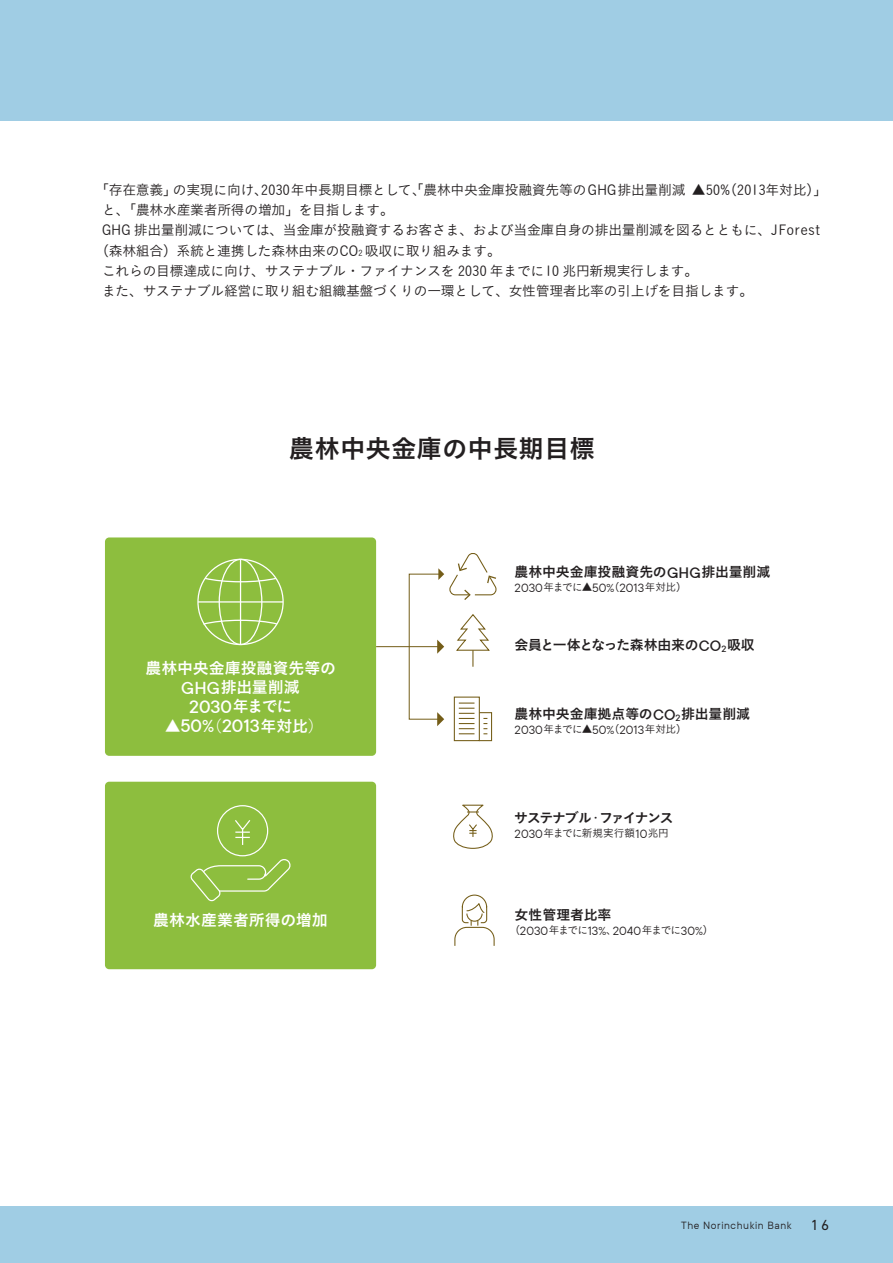
<style>
.page{position:relative;width:893px;height:1263px;background:#a0cde4}
.page>*{position:absolute;margin:0;border:0;box-sizing:border-box;transform-origin:0 0}
.t1{font:25.5px "Koburina Go Std W6";color:#231f20}
.t2{font:500 20.25px "TT Commons";color:#fff}
.t3{font:15.9px/19.2px "Koburina Go Std W6";color:#fff;text-align:center}
.t4{font:14.85px "DIN Next LT Pro";color:#231f20}
.t5{font:13.95px "Koburina Go Std W6";letter-spacing:-.015em;color:#231f20}
.t6{font:13.95px "Koburina Go Std W6";letter-spacing:-.035em;color:#231f20}
.t7{font:13.95px "Koburina Go Std W6";letter-spacing:-.095em;color:#231f20}
.t8{font:13.8px "Koburina Go Std W3";letter-spacing:-.02em;color:#231f20}
.t9{font:13.5px "TT Commons";color:#231f20}
.t10{font:11.7px "TT Commons";letter-spacing:.05em;color:#231f20}
.t11{font:10.65px "Koburina Go Std W3";letter-spacing:-.025em;color:#231f20}
.s1{font-size:8.25px}
.s2{font-family:"TT Commons";font-weight:500;font-size:16.95px}
.s3{font-family:"Koburina Go Std W3";font-size:10.65px}
.s4{font-size:12.9px}
.s5{font-family:"TT Commons";font-weight:500;font-size:19.5px}
.s6{font-family:"Koburina Go Std W6";font-weight:400;font-size:15.9px}
.s7{font-size:19.5px}
.s8{font-family:"Koburina Go Std W1";font-weight:400;font-size:15.9px}
.s9{font-family:"Koburina Go Std W1"}
.s10{font-family:"TT Commons";font-size:13.5px}
</style>
<div class="page">
<div style="left:0;top:121px;width:893px;height:1084px;background:#fff"></div>
<div style="left:105px;top:537px;width:271px;height:219px;background:#8dbe3e;border-radius:4px"></div>
<div style="left:105px;top:782px;width:271px;height:187px;background:#8dbe3e;border-radius:4px"></div>
<hr style="left:198px;top:601px;width:85px;height:2px;background:#fff">
<hr style="left:240px;top:559px;width:1px;height:85px;background:#fff">
<div style="left:219px;top:559px;width:43px;height:86px;border:1px solid #fff;border-radius:50%"></div>
<svg style="left:204px;top:577px;width:73px;height:6px"></svg>
<svg style="left:202px;top:619px;width:77px;height:7px"></svg>
<div style="left:454px;top:696px;width:26px;height:45px;border:1px solid #745d18"></div>
<div style="left:479px;top:712px;width:13px;height:29px;border:1px solid #745d18"></div>
<svg style="left:454px;top:894px;width:41px;height:52px"></svg>
<svg style="left:453px;top:804px;width:40px;height:45px"></svg>
<hr style="left:376px;top:646px;width:62px;height:1px;background:#745d18">
<svg style="left:408px;top:553px;width:89px;height:181px"></svg>
<div style="left:217px;top:805px;width:51px;height:51px;border:1px solid #fff;border-radius:50%"></div>
<svg style="left:235px;top:820px;width:16px;height:25px"></svg>
<svg style="left:190px;top:859px;width:101px;height:43px"></svg>
<p class="t8" style="left:95px;top:179px;width:733px">「存在意義」の実現に向け、2030年中⻑期⽬ 標として、「農林中央⾦庫投融資先等のGHG排出量削減 ▲50%（2013年対⽐）」</p>
<p class="t8" style="left:102px;top:200px;width:293px">と、「農林⽔産業者所得の増加」を⽬ 指します。</p>
<p class="t8" style="left:102px;top:220px;width:719px">GHG 排出量削減については、当⾦庫が投融資するお客さま、および当⾦庫⾃⾝の排出量削減を図るとともに、JForest</p>
<p class="t8" style="left:95px;top:240px;width:407px">（森林組合）系統と連携した森林由来のCO<span class="s1">2</span> 吸収に取り組みます。</p>
<p class="t8" style="left:102px;top:260px;width:598px">これらの⽬標達成に向け、サステナブル・ファイナンスを 2030 年までに10 兆円新規実⾏します。</p>
<p class="t8" style="left:102px;top:280px;width:653px">また、サステナブル経営に取り組む組織基盤づくりの一環として、⼥性管理者⽐率の引上げを⽬ 指します。</p>
<h1 class="t1" style="left:289px;top:428px;width:308px">農林中央金庫の中長期目標</h1>
<p class="t5" style="left:515px;top:561px;width:257px">農林中央金庫投融資先の<span class="s2">GHG</span>排出量削減</p>
<p class="t9" style="left:515px;top:579px;width:174px">2030<span class="s3">年までに▲</span>50<span class="s4">%</span><span class="s3">（</span>2013<span class="s3">年対比）</span></p>
<p class="t3" style="left:146px;top:659px;width:192px">農林中央金庫投融資先等の<br><span class="s5">GHG</span>排出量削減</p>
<h2 class="t2" style="left:189px;top:694px;width:105px">2030<span class="s6">年までに</span></h2>
<h2 class="t2" style="left:165px;top:713px;width:161px"><span class="s6">▲</span>50<span class="s7">%</span><span class="s8">（</span>2013<span class="s6">年対比</span><span class="s8">）</span></h2>
<p class="t3" style="left:153px;top:910px;width:176px">農林水産業者所得の増加</p>
<p class="t6" style="left:515px;top:634px;width:242px">会員と一体となった森林由来の<span class="s2">CO</span><sub>2</sub>吸収</p>
<p class="t5" style="left:515px;top:703px;width:237px">農林中央金庫拠点等の<span class="s2">CO</span><sub>2</sub>排出量削減</p>
<p class="t9" style="left:515px;top:721px;width:174px">2030<span class="s3">年までに▲</span>50<span class="s4">%</span><span class="s3">（</span>2013<span class="s3">年対比）</span></p>
<p class="t7" style="left:514px;top:807px;width:161px">サステナブル<span class="s9">・</span>ファイナンス</p>
<p class="t11" style="left:515px;top:825px;width:156px"><span class="s10">2030</span>年までに新規実行額<span class="s10">10</span>兆円</p>
<p class="t5" style="left:515px;top:904px;width:98px">女性管理者比率</p>
<p class="t9" style="left:509px;top:922px;width:206px"><span class="s3">（</span>2030<span class="s3">年までに</span>13<span class="s4">%</span><span class="s3">、</span>2040<span class="s3">年までに</span>30<span class="s4">%</span><span class="s3">）</span></p>
<p class="t10" style="left:681px;top:1218px;width:112px">The Norinchukin Bank</p>
<p class="t4" style="left:811px;top:1216px;width:20px">16</p>
</div>
